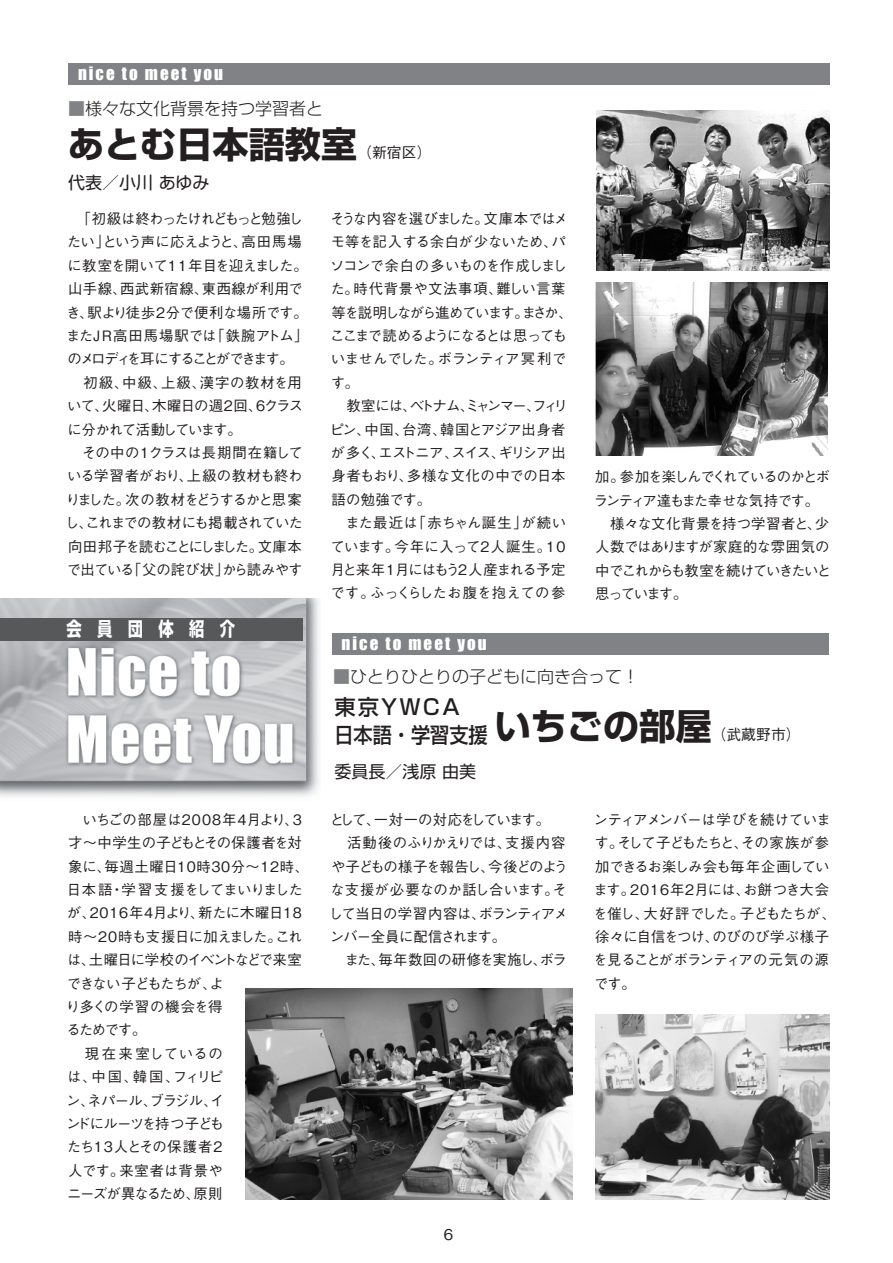
<style>
.page{position:relative;width:893px;height:1263px;background:#fff}
.page>*{position:absolute;margin:0;border:0;box-sizing:border-box;transform-origin:0 0}
.t1{font:700 36.15px "Shin Go Pro";color:#231f20}
.t2{font:500 21.3px/27.6px "Shin Go Pro";letter-spacing:.05em;color:#231f20}
.t3{font:700 19.2px "Shin Go Pro";letter-spacing:1em;color:#fff;scale:.8 1}
.t4{font:300 16.95px "Shin Go Pro";color:#231f20}
.t5{font:16.95px "Impact";letter-spacing:.12em;color:#fff}
.t6{font:16.95px "Shin Go Pro";color:#231f20}
.t7{font:500 14.85px "Gothic BBB Pro";color:#231f20}
.t8{font:500 14.4px/23.4px "Gothic BBB Pro";letter-spacing:-.04em;color:#231f20}
.t9{font:500 14.4px/23.4px "Gothic BBB Pro";letter-spacing:-.075em;color:#231f20}
.s1{color:#808285}
</style>
<div class="page">
<div style="left:68px;top:64px;width:761px;height:21px;background:#808285"></div>
<img style="left:0;top:598px;width:319px;height:199px">
<div style="left:0;top:618px;width:302px;height:22px;background:#57585a"></div>
<div style="left:332px;top:633px;width:497px;height:21px;background:#808285"></div>
<img style="left:595px;top:282px;width:233px;height:174px">
<img style="left:596px;top:110px;width:233px;height:160px">
<img style="left:595px;top:1015px;width:234px;height:184px">
<img style="left:245px;top:988px;width:328px;height:211px">
<p class="t5" style="left:78px;top:60px;width:147px">NICE TO MEET YOU</p>
<p class="t4" style="left:68px;top:94px;width:257px"><span class="s1">■</span>様々な文化背景を持つ学習者と</p>
<h1 class="t1" style="left:68px;top:116px;width:291px">あとむ日本語教室</h1>
<p class="t6" style="left:68px;top:169px;width:143px">代表／小川 あゆみ</p>
<p class="t7" style="left:357px;top:140px;width:76px">（新宿区）</p>
<p class="t8" style="left:65px;top:205px;width:245px">　「初級は終わったけれどもっと勉強したい」という声に応えようと、高田馬場に教室を開いて11年目を迎えました。山手線、西武新宿線、東西線が利用でき、駅より徒歩2分で便利な場所です。またＪＲ高田馬場駅では「鉄腕アトム」のメロディを耳にすることができます。　初級、中級、上級、漢字の教材を用いて、火曜日、木曜日の週２回、6クラスに分かれて活動しています。<br>　その中の1クラスは長期間在籍している学習者がおり、上級の教材も終わりました。次の教材をどうするかと思案し、これまでの教材にも掲載されていた向田邦子を読むことにしました。文庫本で出ている「父の詫び状」から読みやす</p>
<p class="t8" style="left:330px;top:205px;width:244px">そうな内容を選びました。文庫本ではメモ等を記入する余白が少ないため、パソコンで余白の多いものを作成しました。時代背景や文法事項、難しい言葉等を説明しながら進めています。まさか、ここまで読めるようになるとは思ってもいませんでした。ボランティア冥利です。<br>　教室には、ベトナム、ミャンマー、フィリピン、中国、台湾、韓国とアジア出身者が多く、エストニア、スイス、ギリシア出身者もおり、多様な文化の中での日本語の勉強です。<br>　また最近は「赤ちゃん誕生」が続いています。今年に入って2人誕生。10月と来年1月にはもう2人産まれる予定です。ふっくらしたお腹を抱えての参</p>
<h3 class="t3" style="left:67px;top:613px;width:212px">会員団体紹介</h3>
<p class="t5" style="left:342px;top:630px;width:147px">NICE TO MEET YOU</p>
<p class="t9" style="left:594px;top:463px;width:239px">加。参加を楽しんでくれているのかとボランティア達もまた幸せな気持です。　様々な文化背景を持つ学習者と、少人数ではありますが家庭的な雰囲気の中でこれからも教室を続けていきたいと思っています。</p>
<p class="t4" style="left:333px;top:662px;width:308px"><span class="s1">■</span>ひとりひとりの子どもに向き合って！</p>
<h2 class="t2" style="left:334px;top:691px;width:379px">東京YWCA<br>日本語・学習支援<sup>いちごの部屋</sup></h2>
<p class="t6" style="left:334px;top:757px;width:143px">委員長／浅原 由美</p>
<p class="t7" style="left:711px;top:722px;width:91px">（武蔵野市）</p>
<p class="t8" style="left:66px;top:806px;width:245px">　いちごの部屋は2008年4月より、3才～中学生の子どもとその保護者を対象に、毎週土曜日10時30分～12時、日本語・学習支援をしてまいりましたが、2016年4月より、新たに木曜日18時～20時も支援日に加えました。これは、土曜日に学校のイベントなどで来室できない子どもたちが、よ<br>り多くの学習の機会を得<br>るためです。<br>　現在来室しているの<br>は、中国、韓国、フィリピ<br>ン、ネパール、ブラジル、イ<br>ンドにルーツを持つ子ども<br>たち13人とその保護者2<br>人です。来室者は背景や<br>ニーズが異なるため、原則</p>
<p class="t8" style="left:329px;top:806px;width:241px">として、一対一の対応をしています。<br>　活動後のふりかえりでは、支援内容や子どもの様子を報告し、今後どのような支援が必要なのか話し合います。そして当日の学習内容は、ボランティアメンバー全員に配信されます。<br>　また、毎年数回の研修を実施し、ボラ</p>
<p class="t8" style="left:593px;top:806px;width:244px">ンティアメンバーは学びを続けています。そして子どもたちと、その家族が参加できるお楽しみ会も毎年企画しています。2016年2月には、お餅つき大会を催し、大好評でした。子どもたちが、徐々に自信をつけ、のびのび学ぶ様子を見ることがボランティアの元気の源です。</p>
<p class="t7" style="left:444px;top:1222px;width:11px">6</p>
</div>
